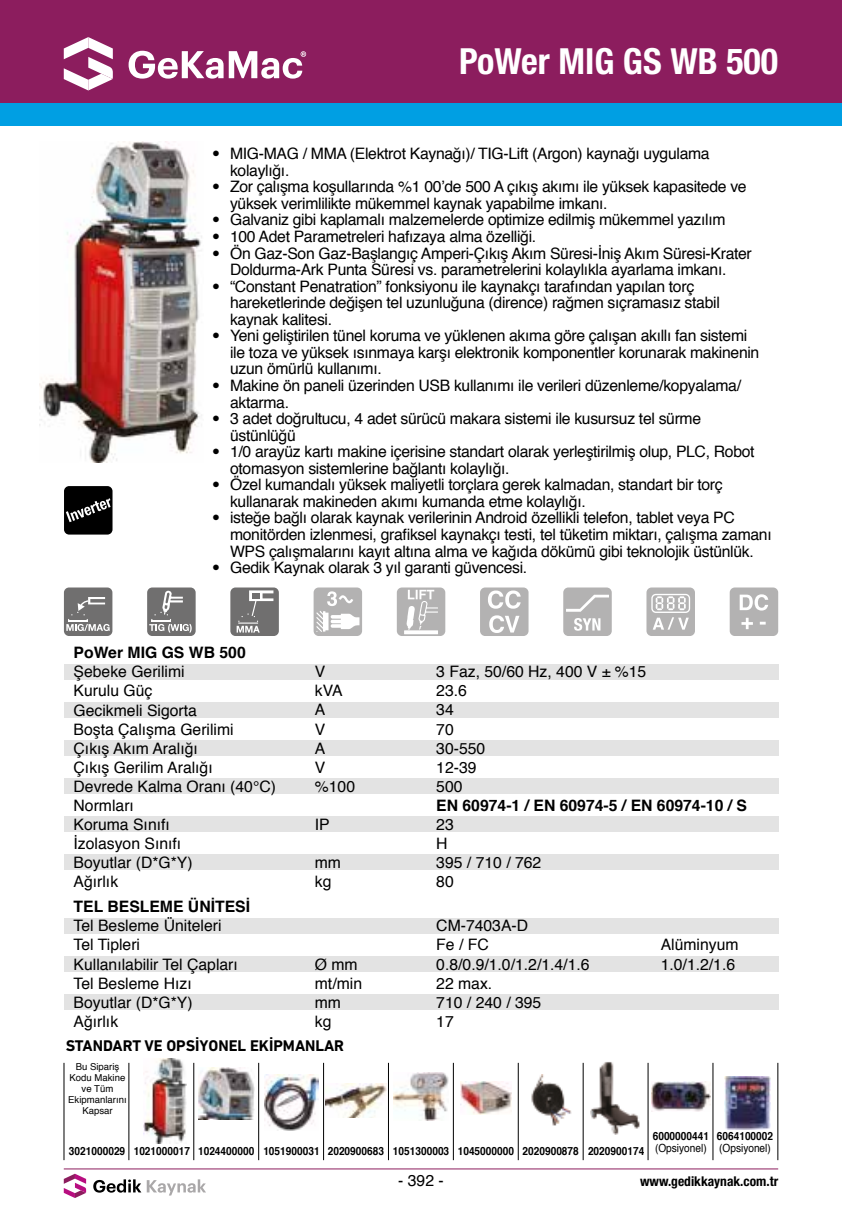
<style>
.page{position:relative;width:842px;height:1212px;background:#fff}
.page>*{position:absolute;margin:0;border:0;box-sizing:border-box;transform-origin:0 0}
.t1{font:700 condensed 36px "Helvetica Neue LT Std";color:#fff}
.t2{font:15.75px/16.7px "Helvetica";letter-spacing:-.02em;color:#000}
.t3{font:15.75px/19.1px "Helvetica";color:#000}
.t4{font:700 15.75px "Helvetica";color:#000}
.t5{font:700 15.75px "DIN Next CYR";color:#000}
.t6{font:700 condensed 13.5px "Helvetica Neue LT Std";color:#000}
.t7{font:700 11.25px "Helvetica";color:#000;scale:.9 1}
.t8{font:11.25px "Helvetica";color:#000;scale:.9 1}
.t9{font:9.45px/11px "Helvetica";color:#000;text-align:center}
.s1{font-family:"Helvetica Neue LT Std";font-stretch:condensed}
</style>
<div class="page">
<hr style="left:64px;top:1168px;width:714px;height:1px;background:#8c1d5e">
<svg style="left:93px;top:1179px;width:48px;height:13px"></svg>
<svg style="left:147px;top:1179px;width:59px;height:16px"></svg>
<svg style="left:64px;top:1174px;width:22px;height:24px"></svg>
<div style="left:0;top:102px;width:842px;height:23px;background:#009fe3"></div>
<div style="left:0;top:0;width:842px;height:102px;background:#8c1d5e"></div>
<svg style="left:64px;top:37px;width:49px;height:53px"></svg>
<svg style="left:129px;top:51px;width:177px;height:28px"></svg>
<div style="left:480px;top:587px;width:48px;height:49px;background:#b3b2b2;border-radius:5px"></div>
<svg style="left:489px;top:615px;width:30px;height:18px"></svg>
<svg style="left:488px;top:590px;width:33px;height:19px"></svg>
<div style="left:730px;top:587px;width:48px;height:49px;background:#b3b2b2;border-radius:5px"></div>
<svg style="left:740px;top:594px;width:28px;height:16px"></svg>
<svg style="left:741px;top:618px;width:25px;height:11px"></svg>
<div style="left:397px;top:587px;width:48px;height:49px;background:#b3b2b2;border-radius:5px"></div>
<svg style="left:404px;top:590px;width:34px;height:44px"></svg>
<div style="left:64px;top:664px;width:714px;height:16px;background:#e3e3e3"></div>
<div style="left:64px;top:702px;width:714px;height:16px;background:#e3e3e3"></div>
<div style="left:64px;top:740px;width:714px;height:16px;background:#e3e3e3"></div>
<div style="left:64px;top:778px;width:714px;height:16px;background:#e3e3e3"></div>
<div style="left:64px;top:918px;width:714px;height:16px;background:#e3e3e3"></div>
<div style="left:64px;top:816px;width:714px;height:16px;background:#e3e3e3"></div>
<div style="left:64px;top:956px;width:714px;height:16px;background:#e3e3e3"></div>
<div style="left:64px;top:854px;width:714px;height:16px;background:#e3e3e3"></div>
<div style="left:64px;top:994px;width:714px;height:16px;background:#e3e3e3"></div>
<svg style="left:230px;top:587px;width:49px;height:49px;background:#858484"></svg>
<div style="left:64px;top:587px;width:48px;height:49px;background:#706f6f;border-radius:5px"></div>
<svg style="left:66px;top:597px;width:44px;height:34px"></svg>
<div style="left:147px;top:587px;width:49px;height:49px;background:#706f6f;border-radius:5px"></div>
<svg style="left:149px;top:591px;width:43px;height:42px"></svg>
<div style="left:563px;top:587px;width:49px;height:49px;background:#b3b2b2;border-radius:5px"></div>
<svg style="left:566px;top:595px;width:43px;height:17px"></svg>
<svg style="left:574px;top:618px;width:26px;height:13px"></svg>
<div style="left:314px;top:587px;width:48px;height:49px;background:#b3b2b2;border-radius:5px"></div>
<svg style="left:316px;top:591px;width:43px;height:41px"></svg>
<div style="left:646px;top:587px;width:49px;height:49px;background:#b3b2b2;border-radius:5px"></div>
<svg style="left:656px;top:596px;width:30px;height:14px"></svg>
<div style="left:651px;top:594px;width:39px;height:19px;border:1px solid #fff;border-radius:4px"></div>
<svg style="left:653px;top:617px;width:36px;height:13px"></svg>
<img style="left:40px;top:142px;width:162px;height:320px">
<div style="left:64px;top:486px;width:49px;height:49px;background:#000;border-radius:5px"></div>
<svg style="left:66px;top:498px;width:45px;height:24px"></svg>
<hr style="left:64px;top:1063px;width:1px;height:97px;background:#000">
<hr style="left:128px;top:1063px;width:1px;height:97px;background:#000">
<hr style="left:193px;top:1063px;width:1px;height:97px;background:#000">
<hr style="left:258px;top:1063px;width:1px;height:97px;background:#000">
<hr style="left:323px;top:1063px;width:1px;height:97px;background:#000">
<hr style="left:388px;top:1063px;width:1px;height:97px;background:#000">
<hr style="left:453px;top:1063px;width:1px;height:97px;background:#000">
<hr style="left:518px;top:1063px;width:1px;height:97px;background:#000">
<hr style="left:583px;top:1063px;width:1px;height:97px;background:#000">
<hr style="left:648px;top:1063px;width:1px;height:97px;background:#000">
<hr style="left:712px;top:1063px;width:1px;height:97px;background:#000">
<hr style="left:777px;top:1063px;width:1px;height:97px;background:#000">
<img style="left:143px;top:1058px;width:44px;height:85px">
<img style="left:198px;top:1068px;width:56px;height:51px">
<img style="left:460px;top:1081px;width:51px;height:33px">
<img style="left:531px;top:1075px;width:40px;height:51px">
<img style="left:591px;top:1062px;width:49px;height:72px">
<img style="left:264px;top:1075px;width:55px;height:55px">
<img style="left:326px;top:1084px;width:60px;height:33px">
<img style="left:393px;top:1072px;width:55px;height:49px">
<img style="left:651px;top:1081px;width:60px;height:30px">
<img style="left:725px;top:1076px;width:45px;height:53px">
<h1 class="t1" style="left:459px;top:39px;width:320px">PoWer MIG GS WB 500</h1>
<p class="t2" style="left:230px;top:146px;width:481px;text-indent:-18px"><span class="s1">•</span> MIG-MAG / MMA (Elektrot Kaynağı)/ TIG-Lift (Argon) kaynağı uygulama kolaylığı.</p>
<p class="t2" style="left:230px;top:179px;width:518px;text-indent:-18px"><span class="s1">•</span> Zor çalışma koşullarında %1 00’de 500 A çıkış akımı ile yüksek kapasitede ve yüksek verimlilikte mükemmel kaynak yapabilme imkanı.</p>
<p class="t2" style="left:212px;top:212px;width:515px"><span class="s1">•</span> Galvaniz gibi kaplamalı malzemelerde optimize edilmiş mükemmel yazılım</p>
<p class="t2" style="left:212px;top:229px;width:326px"><span class="s1">•</span> 100 Adet Parametreleri hafızaya alma özelliği.</p>
<p class="t2" style="left:212px;top:245px;width:541px;text-align:center"><span class="s1">•</span> Ön Gaz-Son Gaz-Başlangıç Amperi-Çıkış Akım Süresi-İniş Akım Süresi-Krater<br>Doldurma-Ark Punta Süresi vs. parametrelerini kolaylıkla ayarlama imkanı.</p>
<p class="t2" style="left:230px;top:278px;width:491px;text-indent:-18px"><span class="s1">•</span> “Constant Penatration” fonksiyonu ile kaynakçı tarafından yapılan torç hareketlerinde değişen tel uzunluğuna (dirence) rağmen sıçramasız stabil kaynak kalitesi.</p>
<p class="t2" style="left:230px;top:328px;width:531px;text-indent:-18px"><span class="s1">•</span> Yeni geliştirilen tünel koruma ve yüklenen akıma göre çalışan akıllı fan sistemi ile toza ve yüksek ısınmaya karşı elektronik komponentler korunarak makinenin uzun ömürlü kullanımı.</p>
<p class="t2" style="left:230px;top:378px;width:512px;text-indent:-18px"><span class="s1">•</span> Makine ön paneli üzerinden USB kullanımı ile verileri düzenleme/kopyalama/ aktarma.</p>
<p class="t2" style="left:230px;top:411px;width:473px;text-indent:-18px"><span class="s1">•</span> 3 adet doğrultucu, 4 adet sürücü makara sistemi ile kusursuz tel sürme üstünlüğü</p>
<p class="t2" style="left:230px;top:444px;width:526px;text-indent:-18px"><span class="s1">•</span> 1/0 arayüz kartı makine içerisine standart olarak yerleştirilmiş olup, PLC, Robot otomasyon sistemlerine bağlantı kolaylığı.</p>
<p class="t2" style="left:230px;top:477px;width:494px;text-indent:-18px"><span class="s1">•</span> Özel kumandalı yüksek maliyetli torçlara gerek kalmadan, standart bir torç kullanarak makineden akımı kumanda etme kolaylığı.</p>
<p class="t2" style="left:230px;top:510px;width:543px;text-indent:-18px"><span class="s1">•</span> isteğe bağlı olarak kaynak verilerinin Android özellikli telefon, tablet veya PC monitörden izlenmesi, grafiksel kaynakçı testi, tel tüketim miktarı, çalışma zamanı<br>WPS çalışmalarını kayıt altına alma ve kağıda dökümü gibi teknolojik üstünlük.</p>
<p class="t2" style="left:212px;top:560px;width:317px"><span class="s1">•</span> Gedik Kaynak olarak 3 yıl garanti güvencesi.</p>
<p class="t4" style="left:74px;top:640px;width:174px">PoWer MIG GS WB 500</p>
<p class="t3" style="left:74px;top:663px;width:204px">Şebeke Gerilimi<br>Kurulu Güç<br>Gecikmeli Sigorta<br>Boşta Çalışma Gerilimi<br>Çıkış Akım Aralığı<br>Çıkış Gerilim Aralığı<br>Devrede Kalma Oranı (40°C)<br>Normları<br>Koruma Sınıfı<br>İzolasyon Sınıfı<br>Boyutlar (D*G*Y)<br>Ağırlık</p>
<p class="t3" style="left:74px;top:917px;width:166px">Tel Besleme Üniteleri<br>Tel Tipleri<br>Kullanılabilir Tel Çapları<br>Tel Besleme Hızı<br>Boyutlar (D*G*Y)<br>Ağırlık</p>
<p class="t3" style="left:436px;top:917px;width:93px">CM-7403A-D<br>Fe / FC</p>
<p class="t3" style="left:436px;top:662px;width:212px">3 Faz, 50/60 Hz, 400 V ± %15<br>23.6<br>34<br>70<br>30-550<br>12-39<br>500</p>
<p class="t4" style="left:436px;top:793px;width:312px">EN 60974-1 / EN 60974-5 / EN 60974-10 / S</p>
<p class="t3" style="left:436px;top:815px;width:107px">23<br>H<br>395 / 710 / 762<br>80</p>
<p class="t2" style="left:315px;top:663px;width:42px;line-height:19.1px">V kVA<br>A<br>V<br>A<br>V %100</p>
<p class="t2" style="left:315px;top:817px;width:16px">IP</p>
<p class="t2" style="left:315px;top:854px;width:28px;line-height:19.1px">mm kg</p>
<p class="t4" style="left:74px;top:894px;width:178px">TEL BESLEME ÜNİTESİ</p>
<p class="t3" style="left:661px;top:936px;width:79px">Alüminyum</p>
<p class="t3" style="left:315px;top:955px;width:49px">Ø mm mt/min mm<br>kg</p>
<p class="t2" style="left:436px;top:956px;width:155px">0.8/0.9/1.0/1.2/1.4/1.6</p>
<p class="t2" style="left:661px;top:956px;width:76px">1.0/1.2/1.6</p>
<p class="t3" style="left:436px;top:974px;width:107px">22 max.<br>710 / 240 / 395<br>17</p>
<p class="t5" style="left:66px;top:1036px;width:280px">STANDART VE OPSİYONEL EKİPMANLAR</p>
<p class="t9" style="left:68px;top:1061px;width:60px">Bu Sipariş<br>Kodu Makine ve Tüm<br>Ekipmanlarını<br>Kapsar</p>
<p class="t7" style="left:69px;top:1141px;width:641px">3021000029 1021000017 1024400000 1051900031 2020900683 1051300003 1045000000 2020900878 2020900174</p>
<p class="t7" style="left:653px;top:1127px;width:64px">6000000441</p>
<p class="t8" style="left:655px;top:1139px;width:59px">(Opsiyonel)</p>
<p class="t7" style="left:717px;top:1127px;width:64px">6064100002</p>
<p class="t8" style="left:719px;top:1139px;width:59px">(Opsiyonel)</p>
<p class="t2" style="left:398px;top:1173px;width:47px">- 392 -</p>
<p class="t6" style="left:640px;top:1173px;width:140px">www.gedikkaynak.com.tr</p>
</div>
